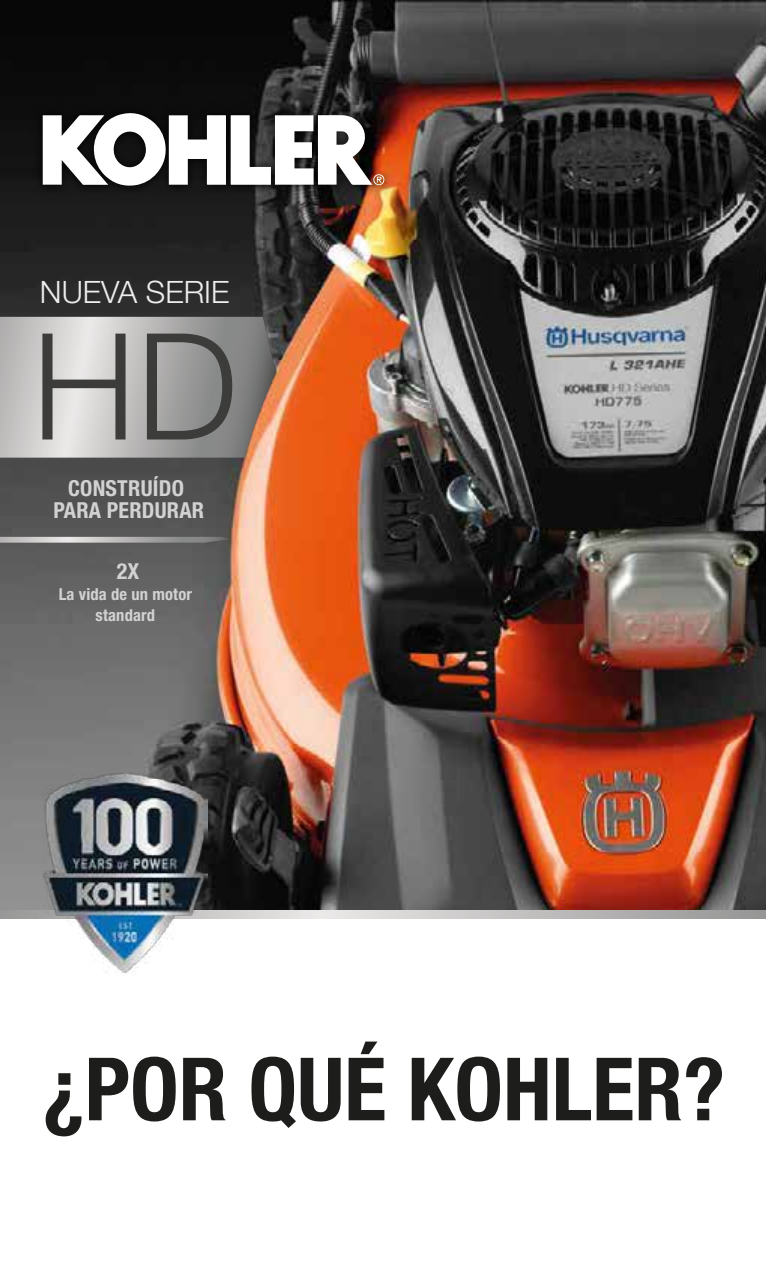
<style>
.page{position:relative;width:766px;height:1263px;background:#fff}
.page>*{position:absolute;margin:0;border:0;box-sizing:border-box;transform-origin:0 0}
.t1{font:700 condensed 87.45px "Helvetica Neue";color:#1d1d1b}
.t2{font:300 30.9px "Helvetica Neue";color:#ededed}
.t3{font:700 condensed 22.05px/22px "Helvetica Neue";letter-spacing:.01em;color:#d2d2d2;text-align:center}
.t4{font:700 condensed 16.5px/21px "Helvetica Neue";letter-spacing:.01em;color:#d2d2d2;text-align:center}
</style>
<div class="page">
<img style="left:0;top:0;width:765px;height:910px">
<svg style="left:0;top:910px;width:765px;height:8px;background:#c2c0c0"></svg>
<img style="left:30px;top:100px;width:367px;height:99px">
<svg style="left:43px;top:111px;width:341px;height:76px"></svg>
<img style="left:43px;top:771px;width:165px;height:203px">
<svg style="left:0;top:317px;width:276px;height:141px;background:#b0aaa7"></svg>
<svg style="left:0;top:537px;width:233px;height:6px"></svg>
<svg style="left:42px;top:334px;width:83px;height:105px;background:#aeacab"></svg>
<svg style="left:147px;top:334px;width:85px;height:105px;background:#7a7a79"></svg>
<h2 class="t2" style="left:40px;top:273px;width:191px">NUEVA SERIE</h2>
<p class="t3" style="left:53px;top:477px;width:152px">CONSTRUÍDO<br>PARA PERDURAR</p>
<p class="t3" style="left:117px;top:560px;width:24px">2X</p>
<p class="t4" style="left:59px;top:583px;width:134px">La vida de un motor standard</p>
<h1 class="t1" style="left:42px;top:1036px;width:684px">¿POR QUÉ KOHLER?</h1>
</div>
